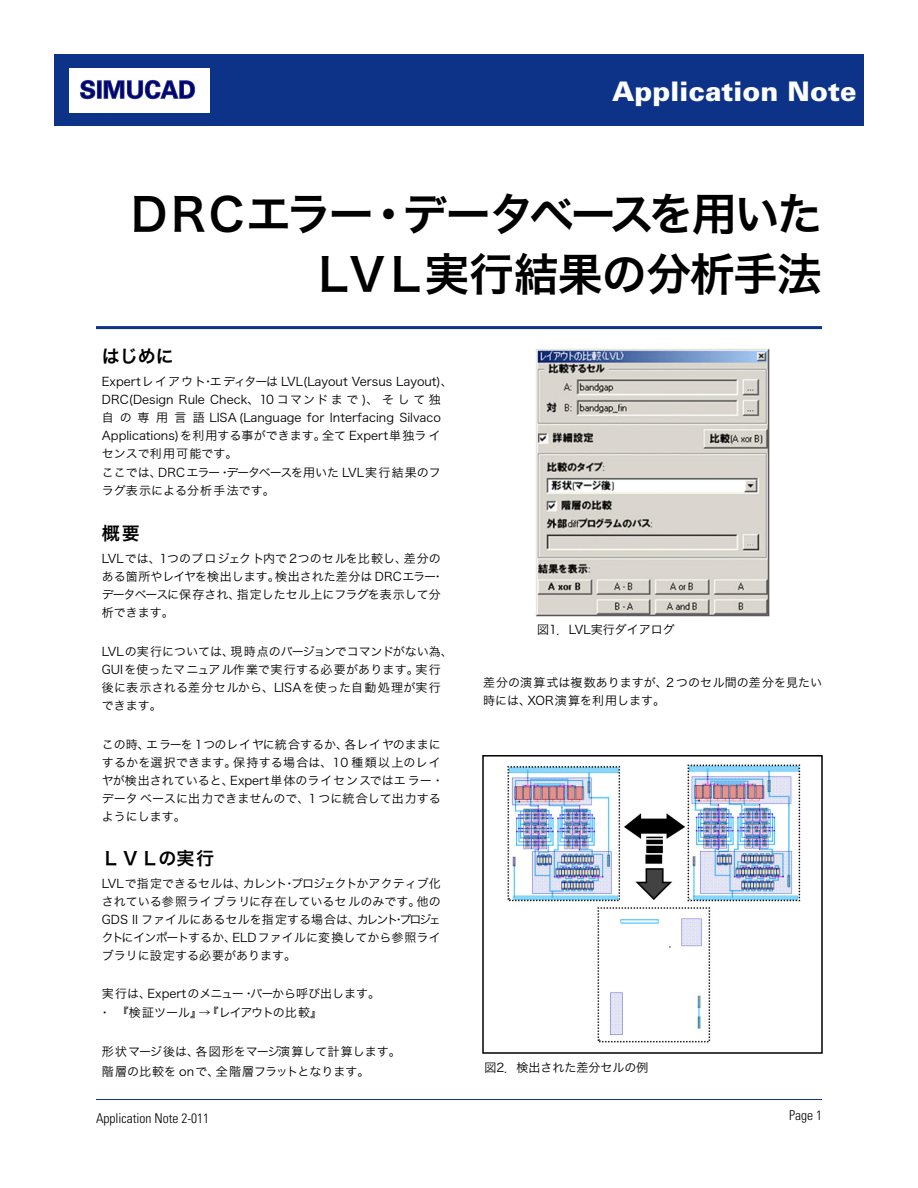
<style>
.page{position:relative;width:918px;height:1188px;background:#fff}
.page>*{position:absolute;margin:0;border:0;box-sizing:border-box;transform-origin:0 0}
.t1{font:45px/60px "Hira Kaku Pro W6";letter-spacing:-.05em;color:#000;text-align:right}
.t2{font:900 27px "Univers";color:#fff}
.t3{font:18px "Hira Kaku Pro W6";color:#000}
.t4{font:300 condensed 13.5px "Univers";color:#000}
.t5{font:12px/18px "Hira Kaku Pro W3";color:#000}
</style>
<div class="page">
<hr style="left:96px;top:1099px;width:726px;height:1px;background:#0c3388">
<div style="left:54px;top:54px;width:810px;height:72px;background:#0c3388"></div>
<div style="left:70px;top:68px;width:140px;height:45px;background:#fff"></div>
<img style="left:80px;top:79px;width:116px;height:20px">
<hr style="left:96px;top:326px;width:726px;height:3px;background:#0c3388">
<img style="left:535px;top:348px;width:235px;height:269px">
<img style="left:507px;top:764px;width:294px;height:279px">
<h2 class="t2" style="left:612px;top:74px;width:246px">Application Note</h2>
<h1 class="t1" style="left:126px;top:183px;width:697px">ＤＲＣエラー・データベースを用いた<br>ＬＶＬ実行結果の分析手法</h1>
<h3 class="t3" style="left:102px;top:339px;width:73px">はじめに</h3>
<p class="t5" style="left:102px;top:371px;width:352px">Expertレイアウト・エディターは LVL(Layout Versus Layout)、DRC(Design Rule Check、10 コマンドまで )、そして独自の専用言語 LISA (Language for Interfacing Silvaco Applications)を利用する事ができます。全て Expert単独ライセンスで利用可能です。</p>
<p class="t5" style="left:102px;top:463px;width:340px">ここでは、DRCエラー・データベースを用いた LVL実行結果のフラグ表示による分析手法です。</p>
<h3 class="t3" style="left:102px;top:516px;width:39px">概要</h3>
<p class="t5" style="left:102px;top:548px;width:344px">LVLでは、１つのプロジェクト内で２つのセルを比較し、差分のある箇所やレイヤを検出します。検出された差分は DRCエラー・データベースに保存され、指定したセル上にフラグを表示して分析できます。</p>
<p class="t5" style="left:102px;top:641px;width:353px">LVLの実行については、現時点のバージョンでコマンドがない為、<br>GUIを使ったマニュアル作業で実行する必要があります。実行後に表示される差分セルから、LISAを使った自動処理が実行できます。</p>
<p class="t5" style="left:102px;top:734px;width:344px">この時、エラーを１つのレイヤに統合するか、各レイヤのままにするかを選択できます。保持する場合は、10 種類以上のレイヤが検出されていると、Expert単体のライセンスではエラー・データベースに出力できませんので、１つに統合して出力するようにします。</p>
<h3 class="t3" style="left:102px;top:842px;width:114px">ＬＶＬの実行</h3>
<p class="t5" style="left:102px;top:874px;width:340px;text-align:justify">LVLで指定できるセルは、カレント・プロジェクトかアクティブ化されている参照ライブラリに存在しているセルのみです。他のGDSⅡファイルにあるセルを指定する場合は、カレント・プロジェクトにインポートするか、ELDファイルに変換してから参照ライブラリに設定する必要があります。</p>
<p class="t5" style="left:99px;top:983px;width:283px;line-height:19.5px">実行は、Expertのメニュー・バーから呼び出します。・　『検証ツール』→『レイアウトの比較』</p>
<p class="t5" style="left:102px;top:1041px;width:300px;line-height:19.5px">形状マージ後は、各図形をマージ演算して計算します。階層の比較を onで、全階層フラットとなります。</p>
<p class="t5" style="left:537px;top:619px;width:139px">図1．LVL実行ダイアログ</p>
<p class="t5" style="left:483px;top:672px;width:340px">差分の演算式は複数ありますが、２つのセル間の差分を見たい時には、XOR演算を利用します。</p>
<p class="t5" style="left:484px;top:1058px;width:165px">図2．検出された差分セルの例</p>
<p class="t4" style="left:96px;top:1110px;width:115px">Application Note 2-011</p>
<p class="t4" style="left:789px;top:1107px;width:34px">Page 1</p>
</div>
